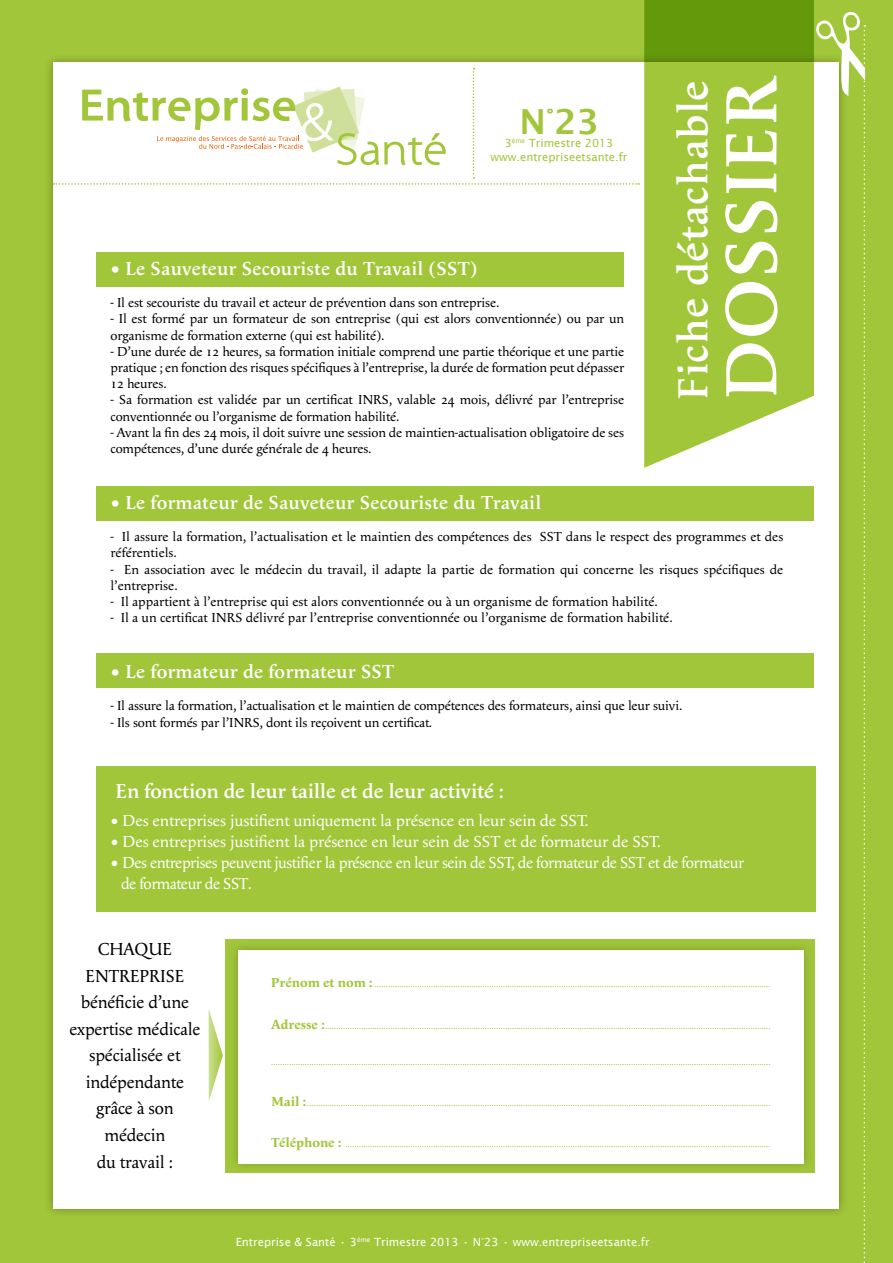
<style>
.page{position:relative;width:893px;height:1263px;background:#a1c639}
.page>*{position:absolute;margin:0;border:0;box-sizing:border-box;transform-origin:0 0}
.t1{font:75px "Apolline Semi Bold LF";letter-spacing:.01em;color:#fff}
.t2{font:43.5px "Apolline Semi Bold LF";letter-spacing:.01em;color:#fff}
.t3{font:600 34.5px "Lucida Sans";color:#a1c639}
.t4{font:600 21px "Apolline";letter-spacing:-.01em;color:#fff}
.t5{font:600 19.5px "Apolline";letter-spacing:.01em;color:#fff}
.t6{font:18px/26.5px "Apolline";letter-spacing:-.01em;color:#000;text-align:center}
.t7{font:16.5px "Apolline";letter-spacing:-.01em;color:#fff}
.t8{font:16.5px/21px "Apolline";letter-spacing:-.03em;color:#fff}
.t9{font:13.5px/16.2px "Apolline";letter-spacing:-.01em;color:#000}
.t10{font:11.25px "Lucida Sans";color:#fff}
.t11{font:11.25px/13.5px "Lucida Sans";color:#a1c639;text-align:center}
.t12{font:9px "Apolline";color:#a1c639}
.s1{font-weight:700;font-size:13.5px}
</style>
<div class="page">
<div style="left:44px;top:53px;width:804px;height:1165px;background:#000;opacity:.3"></div>
<div style="left:53px;top:62px;width:786px;height:1147px;background:#fff"></div>
<svg style="left:816px;top:12px;width:49px;height:1251px"></svg>
<div style="left:45px;top:175px;width:602px;height:18px;background:#fefefe"></div>
<div style="left:464px;top:60px;width:19px;height:126px;background:#000;opacity:.2"></div>
<svg style="left:53px;top:68px;width:586px;height:117px"></svg>
<div style="left:229px;top:941px;width:584px;height:232px;background:#000;opacity:.2"></div>
<div style="left:238px;top:950px;width:566px;height:213px;background:#fff"></div>
<svg style="left:209px;top:1010px;width:14px;height:91px"></svg>
<svg style="left:644px;top:0;width:170px;height:468px;background:#a0c442"></svg>
<div style="left:96px;top:252px;width:528px;height:34px;background:#a1c639"></div>
<div style="left:96px;top:486px;width:718px;height:34px;background:#a1c639"></div>
<div style="left:96px;top:766px;width:720px;height:146px;background:#a1c639"></div>
<div style="left:96px;top:654px;width:718px;height:34px;background:#a1c639"></div>
<h2 class="t2" style="left:667px;top:399px;width:320px;rotate:-90deg">Fiche détachable</h2>
<h1 class="t1" style="left:707px;top:399px;width:325px;rotate:-90deg">DOSSIER</h1>
<h3 class="t3" style="left:519px;top:102px;width:81px">N°23</h3>
<p class="t11" style="left:490px;top:136px;width:139px">3<sup>ème</sup> Trimestre 2013 www.entrepriseetsante.fr</p>
<h3 class="t5" style="left:111px;top:257px;width:369px">• Le Sauveteur Secouriste du Travail (SST)</h3>
<p class="t9" style="left:111px;top:295px;width:390px">- Il est secouriste du travail et acteur de prévention dans son entreprise.</p>
<p class="t9" style="left:111px;top:311px;width:515px">- Il est formé par un formateur de son entreprise (qui est alors conventionnée) ou par un organisme de formation externe (qui est habilité).</p>
<p class="t9" style="left:111px;top:343px;width:515px;text-align:justify">- D’une durée de 12 heures, sa formation initiale comprend une partie théorique et une partie pratique ; en fonction des risques spécifiques à l’entreprise, la durée de formation peut dépasser 12 heures.</p>
<p class="t9" style="left:111px;top:392px;width:515px">- Sa formation est validée par un certificat INRS, valable 24 mois, délivré par l’entreprise conventionnée ou l’organisme de formation habilité.</p>
<p class="t9" style="left:111px;top:424px;width:515px">- Avant la fin des 24 mois, il doit suivre une session de maintien-actualisation obligatoire de ses compétences, d’une durée générale de 4 heures.</p>
<h3 class="t5" style="left:111px;top:491px;width:432px">• Le formateur de Sauveteur Secouriste du Travail</h3>
<p class="t9" style="left:111px;top:529px;width:674px">- Il assure la formation, l’actualisation et le maintien des compétences des SST dans le respect des programmes et des référentiels.</p>
<p class="t9" style="left:111px;top:561px;width:674px">- En association avec le médecin du travail, il adapte la partie de formation qui concerne les risques spécifiques de l’entreprise.</p>
<p class="t9" style="left:111px;top:593px;width:549px">- Il appartient à l’entreprise qui est alors conventionnée ou à un organisme de formation habilité.</p>
<p class="t9" style="left:111px;top:610px;width:564px">- Il a un certificat INRS délivré par l’entreprise conventionnée ou l’organisme de formation habilité.</p>
<h3 class="t5" style="left:111px;top:660px;width:285px">• Le formateur de formateur SST</h3>
<p class="t9" style="left:111px;top:698px;width:573px">- Il assure la formation, l’actualisation et le maintien de compétences des formateurs, ainsi que leur suivi.</p>
<p class="t9" style="left:111px;top:714px;width:323px">- Ils sont formés par l’INRS, dont ils reçoivent un certificat.</p>
<h3 class="t4" style="left:116px;top:778px;width:390px">En fonction de leur taille et de leur activité :</h3>
<p class="t7" style="left:111px;top:811px;width:480px">• Des entreprises justifient uniquement la présence en leur sein de SST.</p>
<p class="t7" style="left:111px;top:832px;width:552px">• Des entreprises justifient la présence en leur sein de SST et de formateur de SST.</p>
<p class="t8" style="left:121px;top:852px;width:624px;text-indent:-10px">• Des entreprises peuvent justifier la présence en leur sein de SST, de formateur de SST et de formateur de formateur de SST.</p>
<h3 class="t6" style="left:69px;top:936px;width:132px">CHAQUE<br>ENTREPRISE bénéficie d’une expertise médicale spécialisée et indépendante grâce à son médecin<br>du travail :</h3>
<p class="t12" style="left:271px;top:979px;width:501px"><span class="s1">Prénom et nom :</span> ................................................................................................................................................................................</p>
<p class="t12" style="left:271px;top:1020px;width:501px"><span class="s1">Adresse :</span>......................................................................................................................................................................................................</p>
<p class="t12" style="left:271px;top:1056px;width:501px">..............................................................................................................................................................................................................................</p>
<p class="t12" style="left:271px;top:1098px;width:501px"><span class="s1">Mail :</span>..............................................................................................................................................................................................................</p>
<p class="t12" style="left:271px;top:1139px;width:501px"><span class="s1">Téléphone :</span> .............................................................................................................................................................................................</p>
<p class="t10" style="left:236px;top:1235px;width:415px">Entreprise &amp; Santé • 3<sup>ème</sup> Trimestre 2013 • N°23 • www.entrepriseetsante.fr</p>
</div>
